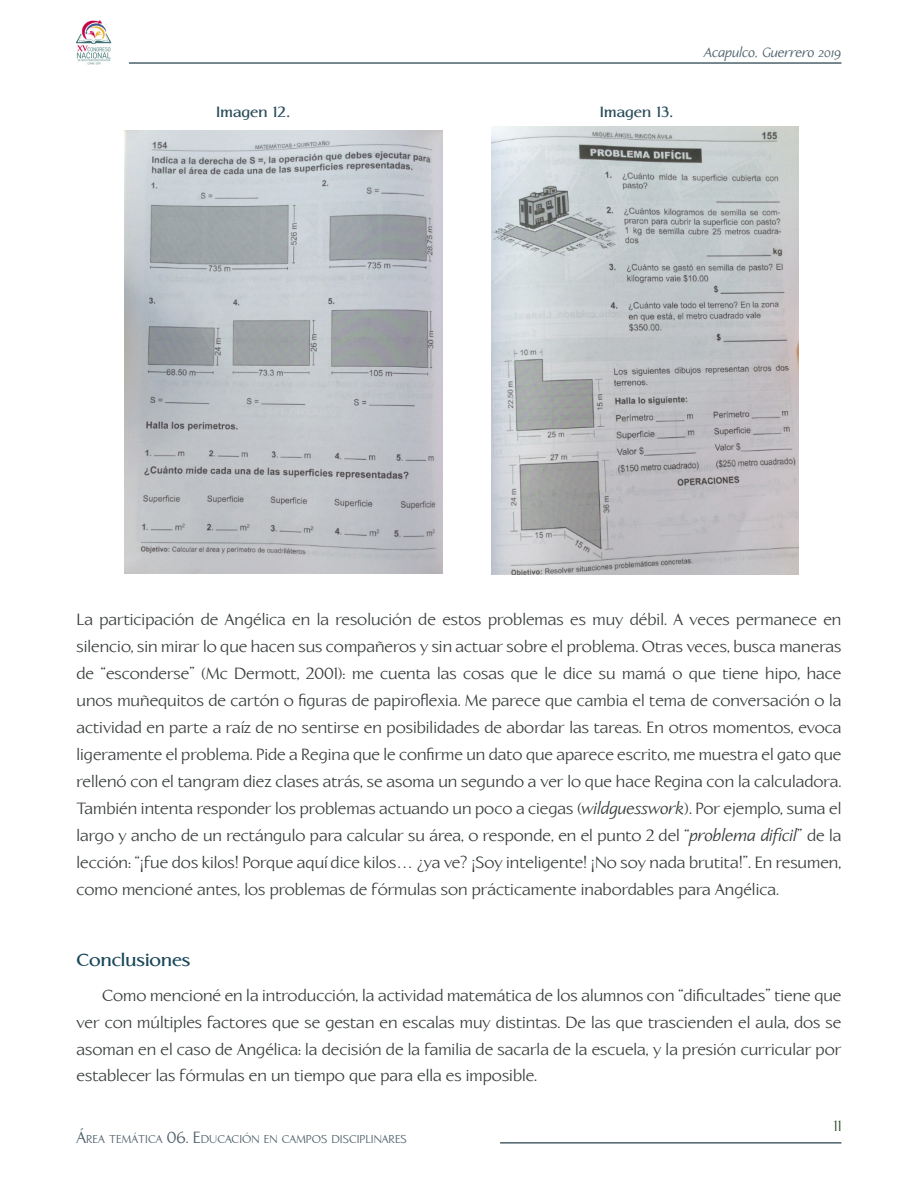
<style>
.page{position:relative;width:918px;height:1188px;background:#fff}
.page>*{position:absolute;margin:0;border:0;box-sizing:border-box;transform-origin:0 0}
.parrafo_general{font:700 18px "Linotype Aperto";color:#184658}
.parrafo_general-2{font:16.5px/27px "Linotype Aperto";color:#383c3d;text-align:justify}
.primer_parrafo{font:16.5px/27px "Linotype Aperto";color:#383c3d;text-align:justify}
.PIES_DE_IMAGEN{font:700 15px "Linotype Aperto";letter-spacing:.005em;color:#294c5b}
.t1{font:15px "Linotype Aperto";color:#314a2c}
.t2{font:italic 13.5px "Linotype Aperto";color:#4d5f69}
.t3{font:11.55px "Linotype Aperto";color:#4d5f69}
.s1{font-style:italic}
.s2{font-size:16.5px}
</style>
<div class="page">
<hr style="left:500px;top:1142px;width:341px;height:2px;background:#4d626c">
<hr style="left:129px;top:62px;width:712px;height:2px;background:#4d626c">
<img style="left:77px;top:20px;width:34px;height:45px">
<img style="left:124px;top:130px;width:318px;height:443px">
<img style="left:491px;top:127px;width:307px;height:447px">
<p class="PIES_DE_IMAGEN" style="left:216px;top:104px;width:75px">Imagen 12.</p>
<p class="PIES_DE_IMAGEN" style="left:600px;top:104px;width:75px">Imagen 13.</p>
<p class="t2" style="left:704px;top:44px;width:139px">Acapulco, Guerrero 2019</p>
<p class="parrafo_general-2" style="left:77px;top:606px;width:766px">La participación de Angélica en la resolución de estos problemas es muy débil. A veces permanece en silencio, sin mirar lo que hacen sus compañeros y sin actuar sobre el problema. Otras veces, busca maneras de “esconderse” (Mc Dermott, 2001): me cuenta las cosas que le dice su mamá o que tiene hipo, hace unos muñequitos de cartón o figuras de papiroflexia. Me parece que cambia el tema de conversación o la actividad en parte a raíz de no sentirse en posibilidades de abordar las tareas. En otros momentos, evoca ligeramente el problema. Pide a Regina que le confirme un dato que aparece escrito, me muestra el gato que rellenó con el tangram diez clases atrás, se asoma un segundo a ver lo que hace Regina con la calculadora.<br>También intenta responder los problemas actuando un poco a ciegas (<span class="s1">wildguesswork</span>). Por ejemplo, suma el largo y ancho de un rectángulo para calcular su área, o responde, en el punto 2 del “<span class="s1">problema difícil</span>” de la lección: “¡fue dos kilos! Porque aquí dice kilos… ¿ya ve? ¡Soy inteligente! ¡No soy nada brutita!”. En resumen, como mencioné antes, los problemas de fórmulas son prácticamente inabordables para Angélica.</p>
<p class="parrafo_general" style="left:77px;top:949px;width:116px">Conclusiones</p>
<p class="primer_parrafo" style="left:77px;top:982px;width:766px;text-indent:26px">Como mencioné en la introducción, la actividad matemática de los alumnos con “dificultades” tiene que ver con múltiples factores que se gestan en escalas muy distintas. De las que trascienden el aula, dos se asoman en el caso de Angélica: la decisión de la familia de sacarla de la escuela, y la presión curricular por</p>
<p class="primer_parrafo" style="left:77px;top:1062px;width:462px">establecer las fórmulas en un tiempo que para ella es imposible.</p>
<p class="t3" style="left:77px;top:1132px;width:332px"><span class="s2">Á</span>REA TEMÁTICA <span class="s2">06. E</span>DUCACIÓN EN CAMPOS DISCIPLINARES</p>
<p class="t1" style="left:834px;top:1117px;width:9px">11</p>
</div>
